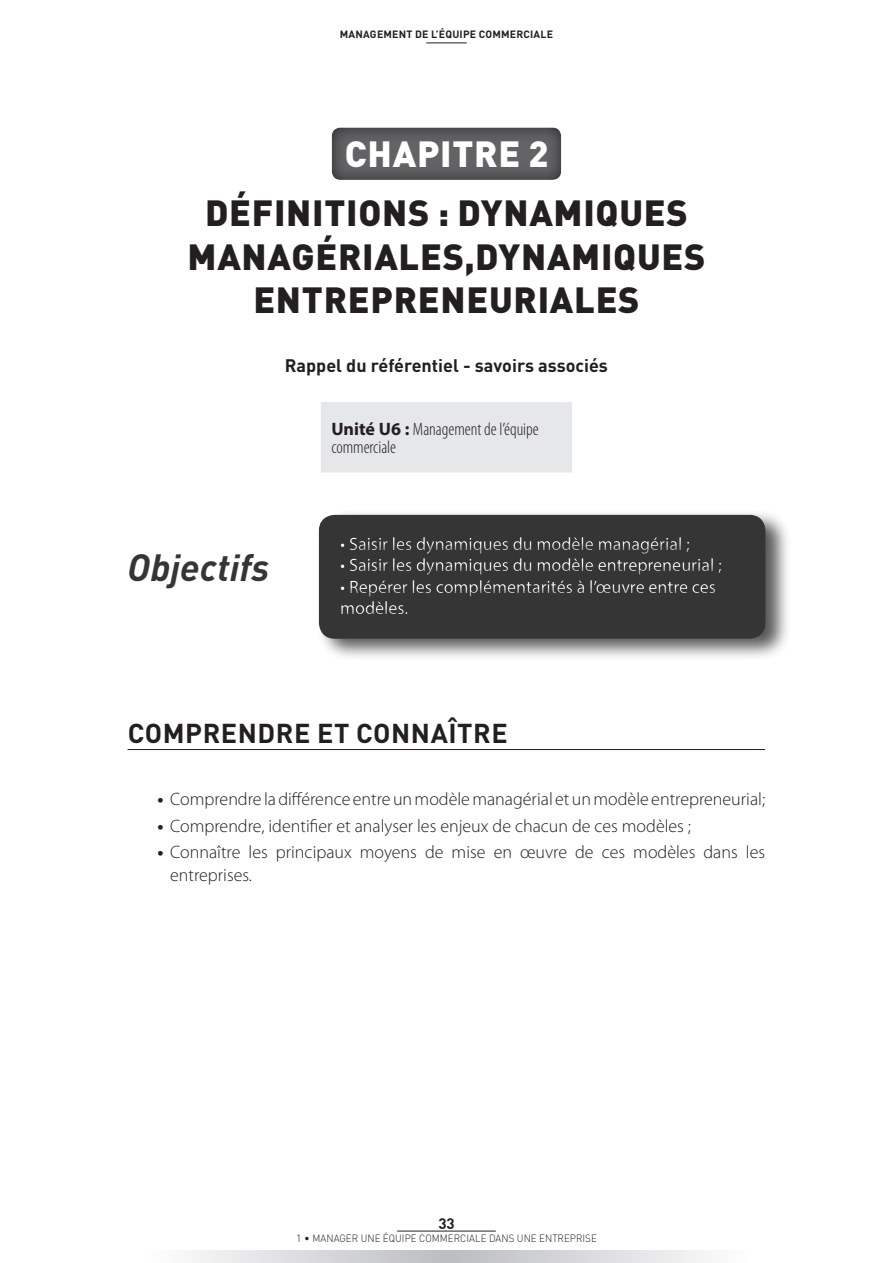
<style>
.page{position:relative;width:893px;height:1263px;background:#fff}
.page>*{position:absolute;margin:0;border:0;box-sizing:border-box;transform-origin:0 0}
.OBJECTIFS{font:italic 700 37.5px "DIN Pro";color:#363536}
.t1{font:900 36px/43.5px "DIN Pro";letter-spacing:.02em;color:#231f20;text-align:center}
.t2{font:900 36px "DIN Pro";letter-spacing:.02em;color:#fff}
.GRAND_TITRE_FILET{font:700 27px "DIN Pro";letter-spacing:.02em;color:#231f20}
.t3{font:300 18px/22.5px "Myriad Pro";color:#231f20}
.t4{font:18px/21.6px "Myriad Pro";color:#fff}
.Texte_référentiel{font:300 condensed 18px/18px "Myriad Pro";color:#231f20}
.Rappel_référentiel{font:700 18px "DIN Pro";color:#231f20}
.t5{font:700 15px "DIN";color:#231f20}
.t6{font:300 10.5px "DIN Pro";letter-spacing:.005em;color:#231f20}
.t7{font:700 10.5px "DIN Pro";letter-spacing:.02em;color:#231f20}
.s1{font-weight:700;font-stretch:normal}
.s2{font-weight:700}
</style>
<div class="page">
<hr style="left:397px;top:1231px;width:99px;height:1px;background:#231f20">
<svg style="left:194px;top:1250px;width:510px;height:13px;background:#d7d8da"></svg>
<hr style="left:426px;top:43px;width:41px;height:1px;background:#231f20">
<hr style="left:128px;top:749px;width:637px;height:1px;background:#231f20">
<div style="left:332px;top:120px;width:262px;height:60px;background:#231f20;opacity:.75"></div>
<div style="left:319px;top:400px;width:255px;height:75px;background:#e6e7e9"></div>
<div style="left:316px;top:397px;width:261px;height:5px;background:#fff"></div>
<div style="left:316px;top:402px;width:5px;height:70px;background:#fff"></div>
<div style="left:572px;top:402px;width:5px;height:70px;background:#fff"></div>
<div style="left:316px;top:472px;width:261px;height:5px;background:#fff"></div>
<div style="left:317px;top:509px;width:475px;height:152px;background:#231f20;opacity:.75"></div>
<div style="left:319px;top:515px;width:446px;height:124px;background:#363536;border-radius:16px"></div>
<p class="t7" style="left:340px;top:26px;width:215px">MANAGEMENT DE L’ÉQUIPE COMMERCIALE</p>
<h2 class="t2" style="left:345px;top:123px;width:205px">CHAPITRE 2</h2>
<p class="t1" style="left:188px;top:187px;width:519px">DÉFINITIONS : DYNAMIQUES<br>MANAGÉRIALES,DYNAMIQUES<br>ENTREPRENEURIALES</p>
<p class="Rappel_référentiel" style="left:285px;top:350px;width:325px">Rappel du référentiel - savoirs associés</p>
<p class="OBJECTIFS" style="left:128px;top:537px;width:143px">Objectifs</p>
<p class="Texte_référentiel" style="left:331px;top:420px;width:209px"><span class="s1">Unité U6 :</span> Management de l’équipe commerciale</p>
<p class="t4" style="left:340px;top:532px;width:351px">• Saisir les dynamiques du modèle managérial ;</p>
<p class="t4" style="left:340px;top:554px;width:383px">• Saisir les dynamiques du modèle entrepreneurial ;</p>
<p class="t4" style="left:340px;top:576px;width:377px">• Repérer les complémentarités à l’œuvre entre ces modèles.</p>
<p class="GRAND_TITRE_FILET" style="left:128px;top:710px;width:381px">COMPRENDRE ET CONNAÎTRE</p>
<p class="t3" style="left:157px;top:788px;width:609px"><span class="s2">•</span> Comprendre la différence entre un modèle managérial et un modèle entrepreneurial;</p>
<p class="t3" style="left:157px;top:815px;width:535px"><span class="s2">•</span> Comprendre, identifier et analyser les enjeux de chacun de ces modèles ;</p>
<p class="t3" style="left:170px;top:841px;width:597px;text-indent:-13px"><span class="s2">•</span> Connaître les principaux moyens de mise en œuvre de ces modèles dans les entreprises.</p>
<p class="t5" style="left:438px;top:1213px;width:18px">33</p>
<p class="t6" style="left:296px;top:1231px;width:302px">1 • MANAGER UNE ÉQUIPE COMMERCIALE DANS UNE ENTREPRISE</p>
</div>
